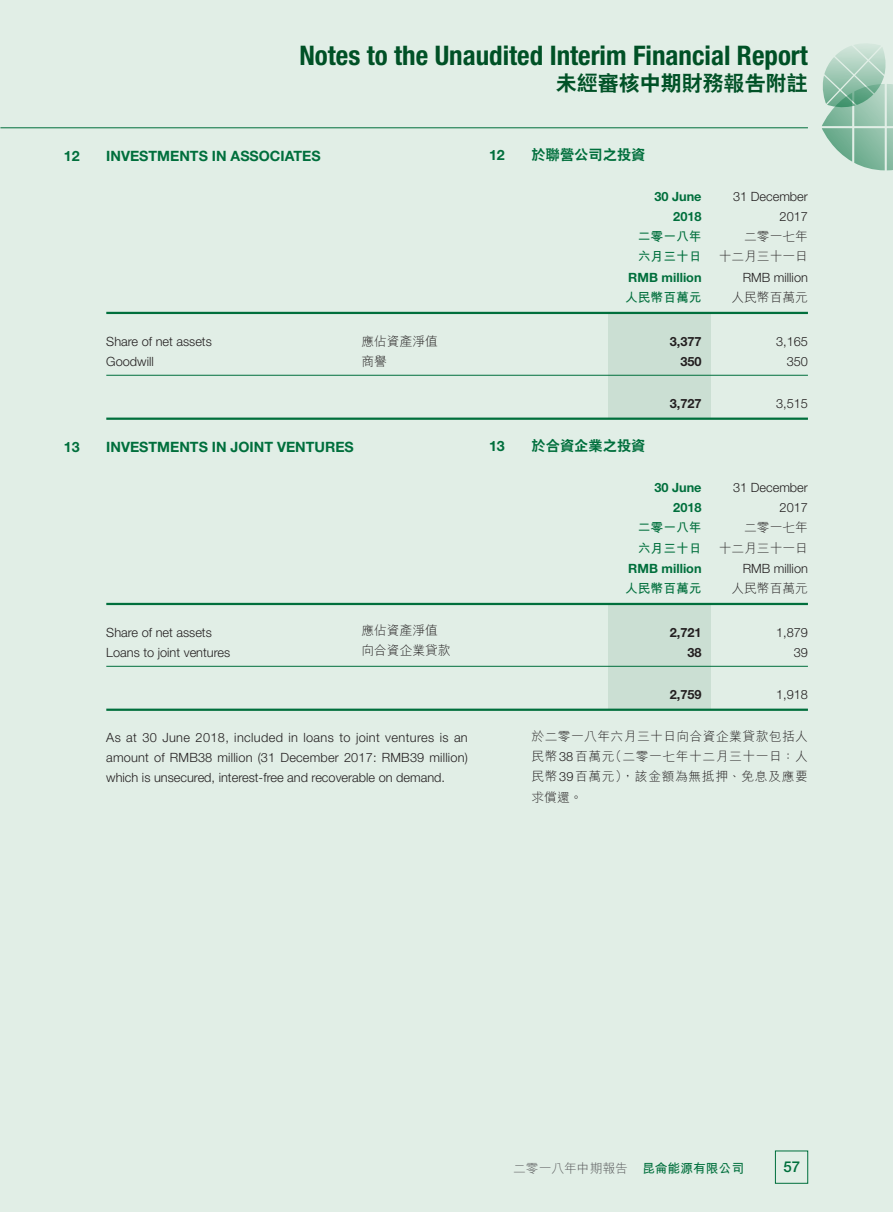
<style>
.page{position:relative;width:893px;height:1212px;background:#e1eee6}
.page>*{position:absolute;margin:0;border:0;box-sizing:border-box;transform-origin:0 0}
.t1{font:700 condensed 27px "Helvetica Neue LT Std";color:#005126}
.t2{font:800 21px "C Hei 2 HK";color:#005126}
.t3{font:500 15px "Helvetica Neue LT Std";color:#006f3c}
.Subhead_1_e{font:700 14.25px "Helvetica Neue LT Std";color:#006f3c}
.Subhead_1_c{font:800 14.25px "C Hei 2 HK";color:#006f3c}
.Subhead_1_c-2{font:700 14.25px "Helvetica Neue LT Std";color:#006f3c}
.body_e{font:300 12.75px/20.2px "Helvetica Neue LT Std";color:#231f20;text-align:justify}
.Table_2_Colume{font:300 12.75px "Helvetica Neue LT Std";color:#231f20}
.body_c{font:300 12.75px/20.2px "M Hei HK";letter-spacing:.045em;color:#231f20;text-align:justify}
.Table_2_Colume-2{font:300 12.75px "M Hei HK";color:#231f20}
.Table_2_Colume-3{font:700 12.75px "Helvetica Neue LT Std";color:#006f3c}
.Table_2_Colume-4{font:700 12.75px "M Hei HK";color:#006f3c}
.Table_2_Colume-5{font:700 12.75px "Helvetica Neue LT Std";color:#231f20}
.t4{font:300 12.75px "M Hei HK";color:#57585a}
.s1{font-family:"Helvetica Neue LT Std"}
.s2{font-weight:700;color:#006f3c}
</style>
<div class="page">
<div style="left:775px;top:1151px;width:33px;height:32px;border:1px solid #006f3c"></div>
<svg style="left:822px;top:44px;width:71px;height:126px"></svg>
<hr style="left:0;top:127px;width:808px;height:1px;background:#006f3c">
<div style="left:608px;top:603px;width:102px;height:106px;background:#cbdfd3"></div>
<div style="left:608px;top:313px;width:102px;height:106px;background:#cbdfd3"></div>
<hr style="left:106px;top:312px;width:702px;height:2px;background:#006f3c">
<hr style="left:106px;top:375px;width:702px;height:1px;background:#006f3c">
<hr style="left:106px;top:418px;width:702px;height:2px;background:#006f3c">
<hr style="left:106px;top:603px;width:702px;height:2px;background:#006f3c">
<hr style="left:106px;top:666px;width:702px;height:1px;background:#006f3c">
<hr style="left:106px;top:709px;width:702px;height:2px;background:#006f3c">
<h1 class="t1" style="left:299px;top:39px;width:510px">Notes to the Unaudited Interim Financial Report</h1>
<h2 class="t2" style="left:556px;top:73px;width:253px">未經審核中期財務報告附註</h2>
<p class="Subhead_1_e" style="left:64px;top:147px;width:17px">12</p>
<p class="Subhead_1_e" style="left:106px;top:147px;width:216px">INVESTMENTS IN ASSOCIATES</p>
<p class="Subhead_1_c-2" style="left:489px;top:146px;width:17px">12</p>
<p class="Subhead_1_c" style="left:531px;top:148px;width:115px">於聯營公司之投資</p>
<p class="Table_2_Colume-3" style="left:654px;top:188px;width:49px">30 June</p>
<p class="Table_2_Colume" style="left:733px;top:188px;width:76px">31 December</p>
<p class="Table_2_Colume-3" style="left:673px;top:209px;width:30px">2018</p>
<p class="Table_2_Colume" style="left:780px;top:209px;width:30px">2017</p>
<p class="Table_2_Colume-4" style="left:638px;top:227px;width:65px">二零一八年</p>
<p class="Table_2_Colume-2" style="left:744px;top:230px;width:65px">二零一七年</p>
<p class="Table_2_Colume-4" style="left:638px;top:248px;width:65px">六月三十日</p>
<p class="Table_2_Colume-2" style="left:719px;top:250px;width:91px">十二月三十一日</p>
<p class="Table_2_Colume-3" style="left:628px;top:269px;width:75px">RMB million</p>
<p class="Table_2_Colume" style="left:743px;top:269px;width:67px">RMB million</p>
<p class="Table_2_Colume-4" style="left:625px;top:288px;width:78px">人民幣百萬元</p>
<p class="Table_2_Colume-2" style="left:731px;top:291px;width:78px">人民幣百萬元</p>
<p class="Table_2_Colume" style="left:106px;top:333px;width:107px">Share of net assets</p>
<p class="Table_2_Colume-2" style="left:361px;top:334px;width:78px">應佔資產淨值</p>
<p class="Table_2_Colume-5" style="left:670px;top:333px;width:33px">3,377</p>
<p class="Table_2_Colume" style="left:776px;top:333px;width:33px">3,165</p>
<p class="Table_2_Colume" style="left:106px;top:353px;width:49px">Goodwill</p>
<p class="Table_2_Colume-2" style="left:361px;top:355px;width:27px">商譽</p>
<p class="Table_2_Colume-5" style="left:680px;top:353px;width:23px">350</p>
<p class="Table_2_Colume" style="left:787px;top:353px;width:23px">350</p>
<p class="Table_2_Colume-5" style="left:670px;top:395px;width:33px">3,727</p>
<p class="Table_2_Colume" style="left:776px;top:395px;width:33px">3,515</p>
<p class="Subhead_1_e" style="left:64px;top:438px;width:17px">13</p>
<p class="Subhead_1_e" style="left:106px;top:438px;width:249px">INVESTMENTS IN JOINT VENTURES</p>
<p class="Subhead_1_c-2" style="left:489px;top:437px;width:17px">13</p>
<p class="Subhead_1_c" style="left:531px;top:438px;width:115px">於合資企業之投資</p>
<p class="Table_2_Colume-3" style="left:654px;top:479px;width:49px">30 June</p>
<p class="Table_2_Colume" style="left:733px;top:479px;width:76px">31 December</p>
<p class="Table_2_Colume-3" style="left:673px;top:500px;width:30px">2018</p>
<p class="Table_2_Colume" style="left:780px;top:500px;width:30px">2017</p>
<p class="Table_2_Colume-4" style="left:638px;top:518px;width:65px">二零一八年</p>
<p class="Table_2_Colume-2" style="left:744px;top:521px;width:65px">二零一七年</p>
<p class="Table_2_Colume-4" style="left:638px;top:539px;width:65px">六月三十日</p>
<p class="Table_2_Colume-2" style="left:719px;top:541px;width:91px">十二月三十一日</p>
<p class="Table_2_Colume-3" style="left:628px;top:560px;width:75px">RMB million</p>
<p class="Table_2_Colume" style="left:743px;top:560px;width:67px">RMB million</p>
<p class="Table_2_Colume-4" style="left:625px;top:579px;width:78px">人民幣百萬元</p>
<p class="Table_2_Colume-2" style="left:731px;top:582px;width:78px">人民幣百萬元</p>
<p class="Table_2_Colume" style="left:106px;top:624px;width:107px">Share of net assets</p>
<p class="Table_2_Colume-2" style="left:361px;top:624px;width:78px">應佔資產淨值</p>
<p class="Table_2_Colume-5" style="left:670px;top:624px;width:33px">2,721</p>
<p class="Table_2_Colume" style="left:776px;top:624px;width:33px">1,879</p>
<p class="Table_2_Colume" style="left:106px;top:644px;width:125px">Loans to joint ventures</p>
<p class="Table_2_Colume-2" style="left:361px;top:644px;width:91px">向合資企業貸款</p>
<p class="Table_2_Colume-5" style="left:687px;top:644px;width:16px">38</p>
<p class="Table_2_Colume" style="left:794px;top:644px;width:16px">39</p>
<p class="Table_2_Colume-5" style="left:670px;top:686px;width:33px">2,759</p>
<p class="Table_2_Colume" style="left:776px;top:686px;width:33px">1,918</p>
<p class="body_e" style="left:106px;top:726px;width:363px">As at 30 June 2018, included in loans to joint ventures is an amount of RMB38 million (31 December 2017: RMB39 million) which is unsecured, interest-free and recoverable on demand.</p>
<p class="body_c" style="left:531px;top:726px;width:278px">於二零一八年六月三十日向合資企業貸款包括人民幣<span class="s1">38</span>百萬元（二零一七年十二月三十一日：人民幣<span class="s1">39</span>百萬元），該金額為無抵押、免息及應要求償還。</p>
<p class="t4" style="left:513px;top:1161px;width:232px">二零一八年中期報告 <span class="s2">昆侖能源有限公司</span></p>
<p class="t3" style="left:783px;top:1157px;width:18px">57</p>
</div>
